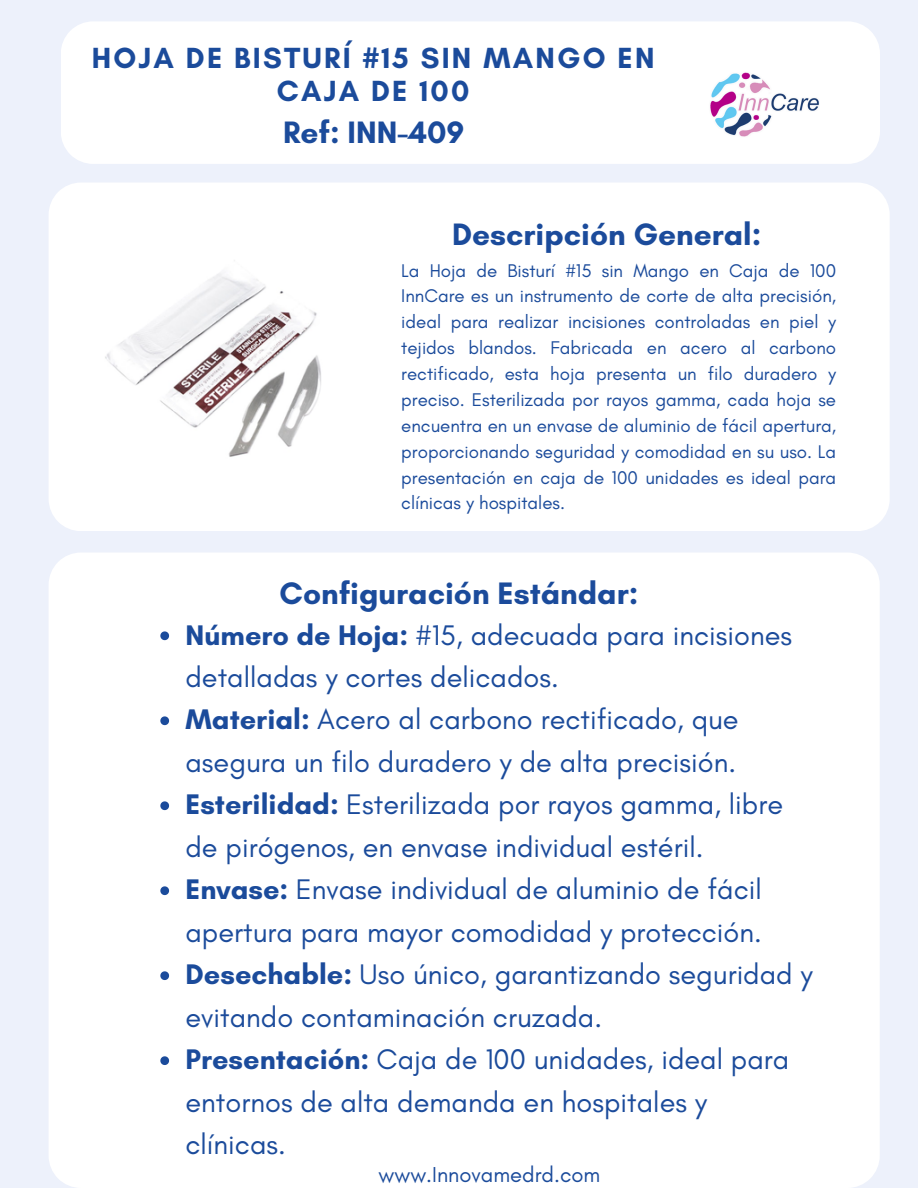
<style>
.page{position:relative;width:918px;height:1188px;background:#edf1fb}
.page>*{position:absolute;margin:0;border:0;box-sizing:border-box;transform-origin:0 0}
.t1{font:700 31.65px "Glacial Indifference";color:#1b4b9b}
.t2{font:700 31.5px "Glacial Indifference";color:#1b4b9b}
.t3{font:700 29.7px/32.7px "Glacial Indifference";letter-spacing:.075em;color:#1b4b9b;text-align:center}
.t4{font:28.8px/42.5px "Glacial Indifference";color:#1b4b9b}
.t5{font:22.05px "Glacial Indifference";color:#1b4b9b}
.t6{font:18.75px/25.8px "Glacial Indifference";color:#1b4b9b;text-align:justify}
.s1{font-weight:700}
</style>
<div class="page">
<div style="left:61px;top:22px;width:819px;height:142px;background:#fff"></div>
<div style="left:49px;top:553px;width:831px;height:635px;background:#fff"></div>
<div style="left:49px;top:183px;width:841px;height:348px;background:#fff"></div>
<img style="left:697px;top:47px;width:148px;height:105px;border-radius:19px">
<img style="left:81px;top:242px;width:279px;height:232px">
<svg style="left:160px;top:631px;width:9px;height:9px"></svg>
<svg style="left:160px;top:716px;width:9px;height:9px"></svg>
<svg style="left:160px;top:801px;width:9px;height:9px"></svg>
<svg style="left:160px;top:886px;width:9px;height:9px"></svg>
<svg style="left:160px;top:971px;width:9px;height:9px"></svg>
<svg style="left:160px;top:1056px;width:9px;height:9px"></svg>
<p class="t3" style="left:92px;top:41px;width:564px">HOJA DE BISTURÍ #15 SIN MANGO EN<br>CAJA DE 100</p>
<h4 class="t2" style="left:283px;top:113px;width:183px">Ref: INN-409</h4>
<p class="t2" style="left:452px;top:216px;width:311px">Descripción General:</p>
<p class="t6" style="left:401px;top:257px;width:436px">La Hoja de Bisturí #15 sin Mango en Caja de 100<br>InnCare es un instrumento de corte de alta precisión, ideal para realizar incisiones controladas en piel y tejidos blandos. Fabricada en acero al carbono rectificado, esta hoja presenta un filo duradero y preciso. Esterilizada por rayos gamma, cada hoja se encuentra en un envase de aluminio de fácil apertura, proporcionando seguridad y comodidad en su uso. La presentación en caja de 100 unidades es ideal para clínicas y hospitales.</p>
<p class="t1" style="left:280px;top:573px;width:360px">Configuración Estándar:</p>
<p class="t4" style="left:185px;top:613px;width:608px"><span class="s1">Número de Hoja:</span> #15, adecuada para incisiones detalladas y cortes delicados.</p>
<p class="t4" style="left:185px;top:698px;width:555px"><span class="s1">Material:</span> Acero al carbono rectificado, que asegura un filo duradero y de alta precisión.</p>
<h2 class="t4" style="left:185px;top:783px;width:599px"><span class="s1">Esterilidad:</span> Esterilizada por rayos gamma, libre de pirógenos, en envase individual estéril.</h2>
<p class="t4" style="left:185px;top:868px;width:578px"><span class="s1">Envase:</span> Envase individual de aluminio de fácil apertura para mayor comodidad y protección.</p>
<h2 class="t4" style="left:185px;top:953px;width:629px"><span class="s1">Desechable:</span> Uso único, garantizando seguridad y evitando contaminación cruzada.</h2>
<p class="t4" style="left:185px;top:1038px;width:605px"><span class="s1">Presentación:</span> Caja de 100 unidades, ideal para entornos de alta demanda en hospitales y clínicas.</p>
<p class="t5" style="left:379px;top:1161px;width:223px">www.Innovamedrd.com</p>
</div>
